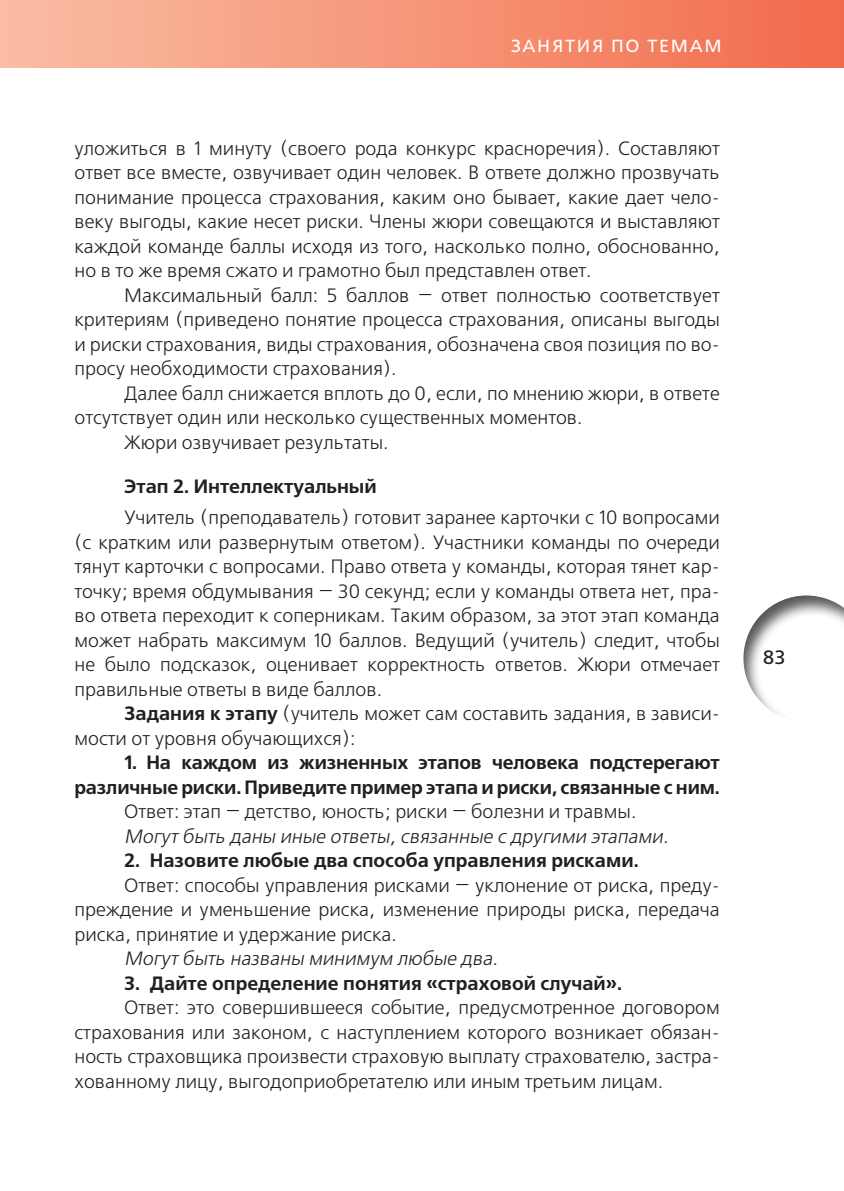
<style>
.page{position:relative;width:844px;height:1191px;background:#fff}
.page>*{position:absolute;margin:0;border:0;box-sizing:border-box;transform-origin:0 0}
.t1{font:19.25px/24.5px "Free Set C";color:#231f20;text-align:justify}
.t2{font:700 19.25px/24.5px "Free Set C";color:#231f20;text-align:right}
.t3{font:italic 19.25px "Free Set C";color:#231f20}
.t4{font:19.25px "Free Set C San Pin";color:#231f20}
.t5{font:17.5px "Free Set C San Pin";letter-spacing:.1em;color:#fff}
.s1{font-weight:700}
</style>
<div class="page">
<div style="left:0;top:0;width:843px;height:68px;background:linear-gradient(to right,#fabea5,#f26b4b)"></div>
<div style="left:742px;top:595px;width:101px;height:127px;background:#231f20;opacity:.75"></div>
<p class="t5" style="left:510px;top:36px;width:212px">ЗАНЯТИЯ ПО ТЕМАМ</p>
<p class="t1" style="left:74px;top:137px;width:646px">уложиться в 1 минуту (своего рода конкурс красноречия). Составляют ответ все вместе, озвучивает один человек. В ответе должно прозвучать понимание процесса страхования, каким оно бывает, какие дает чело&shy;веку выгоды, какие несет риски. Члены жюри совещаются и выставляют каждой команде баллы исходя из того, насколько полно, обоснованно, но в то же время сжато и грамотно был представлен ответ.</p>
<p class="t1" style="left:74px;top:284px;width:646px;text-indent:50px">Максимальный балл: 5 баллов — ответ полностью соответствует критериям (приведено понятие процесса страхования, описаны выгоды и риски страхования, виды страхования, обозначена своя позиция по во&shy;просу необходимости страхования).</p>
<p class="t1" style="left:124px;top:382px;width:597px">Далее балл снижается вплоть до 0, если, по мнению жюри, в ответе</p>
<p class="t1" style="left:74px;top:406px;width:509px">отсутствует один или несколько существенных моментов.</p>
<p class="t1" style="left:124px;top:431px;width:266px">Жюри озвучивает результаты.</p>
<p class="t2" style="left:124px;top:475px;width:254px">Этап 2. Интеллектуальный</p>
<p class="t1" style="left:74px;top:506px;width:646px;text-indent:50px">Учитель (преподаватель) готовит заранее карточки с 10 вопросами (с кратким или развернутым ответом). Участники команды по очереди тянут карточки с вопросами. Право ответа у команды, которая тянет кар&shy;точку; время обдумывания — 30 секунд; если у команды ответа нет, пра&shy;во ответа переходит к соперникам. Таким образом, за этот этап команда может набрать максимум 10 баллов. Ведущий (учитель) следит, чтобы не было подсказок, оценивает корректность ответов. Жюри отмечает правильные ответы в виде баллов.</p>
<p class="t1" style="left:74px;top:702px;width:646px;text-indent:50px"><span class="s1">Задания к этапу</span> (учитель может сам составить задания, в зависи&shy;мости от уровня обучающихся):</p>
<p class="t2" style="left:74px;top:751px;width:646px">1. На каждом из жизненных этапов человека подстерегают различные риски. Приведите пример этапа и риски, связанные с ним.</p>
<p class="t1" style="left:124px;top:800px;width:513px">Ответ: этап — детство, юность; риски — болезни и травмы.</p>
<p class="t3" style="left:124px;top:825px;width:549px">Могут быть даны иные ответы,связанные с другими этапами.</p>
<p class="t2" style="left:124px;top:849px;width:516px">2. Назовите любые два способа управления рисками.</p>
<p class="t1" style="left:74px;top:873px;width:646px;text-indent:50px">Ответ: способы управления рисками — уклонение от риска, преду&shy;преждение и уменьшение риска, изменение природы риска, передача риска, принятие и удержание риска.</p>
<p class="t3" style="left:124px;top:948px;width:379px">Могут быть названы минимум любые два.</p>
<p class="t2" style="left:124px;top:971px;width:499px">3. Дайте определение понятия «страховой случай».</p>
<p class="t1" style="left:74px;top:996px;width:646px;text-indent:50px">Ответ: это совершившееся событие, предусмотренное договором страхования или законом, с наступлением которого возникает обязан&shy;ность страховщика произвести страховую выплату страхователю, застра&shy;хованному лицу, выгодоприобретателю или иным третьим лицам.</p>
<p class="t4" style="left:763px;top:646px;width:24px">83</p>
</div>
